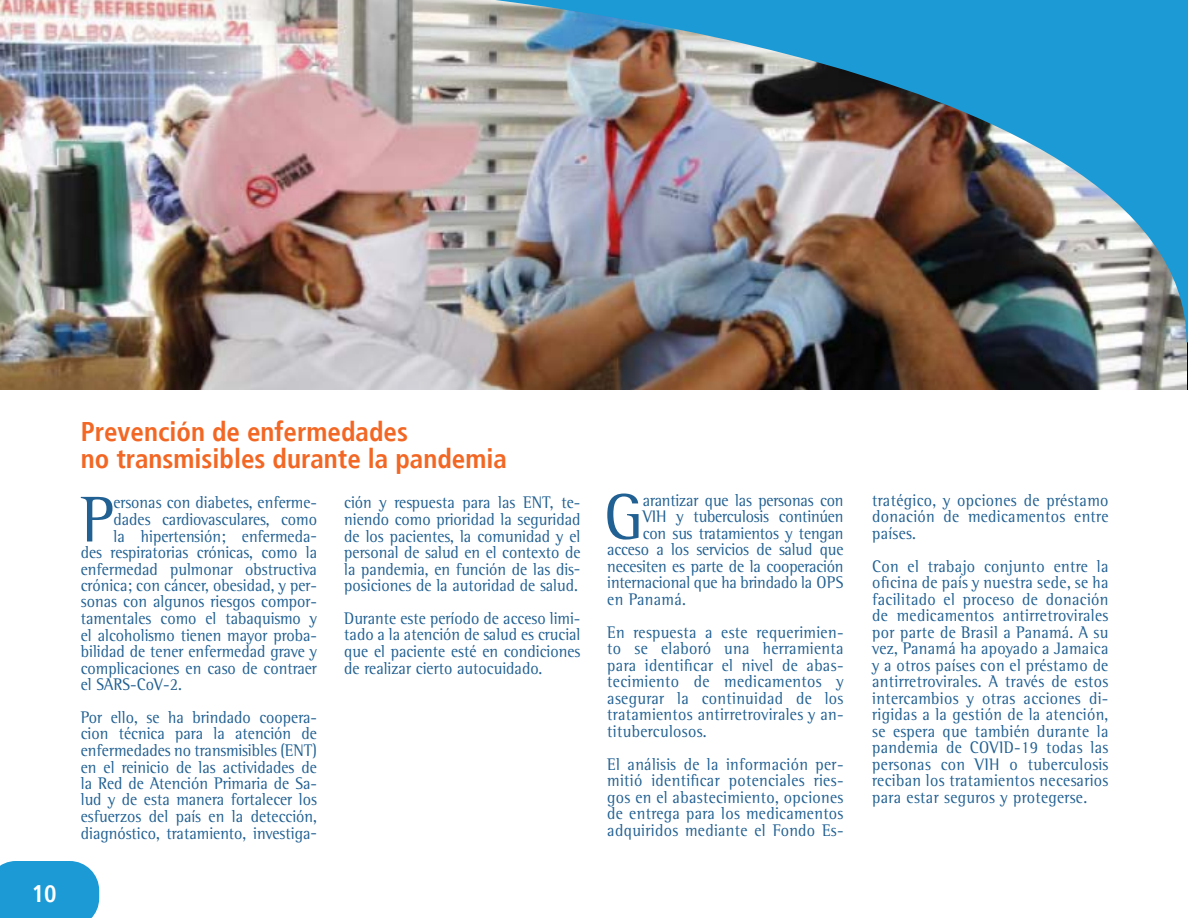
<style>
.page{position:relative;width:1188px;height:918px;background:#fff}
.page>*{position:absolute;margin:0;border:0;box-sizing:border-box;transform-origin:0 0}
.t1{font:66.3px "Rotis Semi Serif Std";color:#216092;scale:.93 1}
.t2{font:700 condensed 27px/27px "Frutiger";color:#f26724}
.t3{font:700 condensed 24px "Frutiger";color:#fff}
.t4{font:17.25px/16.5px "Rotis Semi Serif Std";color:#216092;text-align:justify;scale:.93 1}
.t5{font:17.25px "Rotis Semi Serif Std";letter-spacing:.02em;color:#216092;scale:.93 1}
</style>
<div class="page">
<img style="left:0;top:0;width:1187px;height:390px">
<img style="left:392px;top:0;width:796px;height:342px">
<div style="left:0;top:861px;width:99px;height:57px;background:#1c9ad6"></div>
<h3 class="t3" style="left:32px;top:880px;width:26px">10</h3>
<h2 class="t2" style="left:81px;top:419px;width:428px">Prevención de enfermedades<br>no transmisibles durante la pandemia</h2>
<p class="t4" style="left:344px;top:494px;width:256px">ción y respuesta para las ENT, te&shy;niendo como prioridad la seguridad de los pacientes, la comunidad y el personal de salud en el contexto de la pandemia, en función de las dis&shy;posiciones de la autoridad de salud.</p>
<p class="t4" style="left:344px;top:610px;width:256px">Durante este período de acceso limi&shy;tado a la atención de salud es crucial que el paciente esté en condiciones de realizar cierto autocuidado.</p>
<h1 class="t1" style="left:81px;top:480px;width:37px">P</h1>
<p class="t4" style="left:113px;top:494px;width:220px">ersonas con diabetes, enferme-</p>
<p class="t4" style="left:113px;top:511px;width:220px">dades cardiovasculares, como</p>
<p class="t4" style="left:113px;top:527px;width:220px">la hipertensión; enfermeda-</p>
<p class="t4" style="left:81px;top:544px;width:256px">des respiratorias crónicas, como la</p>
<p class="t4" style="left:81px;top:560px;width:256px">enfermedad pulmonar obstructiva</p>
<p class="t4" style="left:81px;top:577px;width:256px">crónica; con cáncer, obesidad, y per-</p>
<p class="t4" style="left:81px;top:593px;width:256px">sonas con algunos riesgos compor-</p>
<p class="t4" style="left:81px;top:610px;width:256px">tamentales como el tabaquismo y</p>
<p class="t4" style="left:81px;top:626px;width:254px">el alcoholismo tienen mayor proba-</p>
<p class="t4" style="left:81px;top:643px;width:256px">bilidad de tener enfermedad grave y</p>
<p class="t4" style="left:81px;top:659px;width:256px">complicaciones en caso de contraer</p>
<p class="t4" style="left:81px;top:676px;width:110px">el SARS-CoV-2.</p>
<p class="t4" style="left:81px;top:709px;width:256px">Por ello, se ha brindado coopera&shy;cion técnica para la atención de enfermedades no transmisibles (ENT) en el reinicio de las actividades de la Red de Atención Primaria de Sa&shy;lud y de esta manera fortalecer los esfuerzos del país en la detección, diagnóstico, tratamiento, investiga-</p>
<h1 class="t1" style="left:605px;top:478px;width:43px">G</h1>
<p class="t4" style="left:643px;top:492px;width:217px">arantizar que las personas con</p>
<p class="t4" style="left:643px;top:508px;width:217px">VIH y tuberculosis continúen</p>
<p class="t4" style="left:643px;top:525px;width:217px">con sus tratamientos y tengan</p>
<p class="t4" style="left:607px;top:541px;width:255px">acceso a los servicios de salud que</p>
<p class="t4" style="left:607px;top:558px;width:256px">necesiten es parte de la cooperación</p>
<p class="t4" style="left:607px;top:574px;width:256px">internacional que ha brindado la OPS</p>
<p class="t5" style="left:607px;top:589px;width:86px">en Panamá.</p>
<p class="t4" style="left:607px;top:624px;width:256px">En respuesta a este requerimien&shy;to se elaboró una herramienta para identificar el nivel de abas&shy;tecimiento de medicamentos y asegurar la continuidad de los tratamientos antirretrovirales y an&shy;tituberculosos.</p>
<p class="t4" style="left:607px;top:756px;width:256px">El análisis de la información per&shy;mitió identificar potenciales ries&shy;gos en el abastecimiento, opciones de entrega para los medicamentos adquiridos mediante el Fondo Es-</p>
<p class="t4" style="left:872px;top:492px;width:256px">tratégico, y opciones de préstamo donación de medicamentos entre países.</p>
<p class="t4" style="left:872px;top:558px;width:256px">Con el trabajo conjunto entre la oficina de país y nuestra sede, se ha facilitado el proceso de donación de medicamentos antirretrovirales por parte de Brasil a Panamá. A su vez, Panamá ha apoyado a Jamaica y a otros países con el préstamo de antirretrovirales. A través de estos intercambios y otras acciones di&shy;rigidas a la gestión de la atención, se espera que también durante la pandemia de COVID-19 todas las personas con VIH o tuberculosis reciban los tratamientos necesarios para estar seguros y protegerse.</p>
</div>
